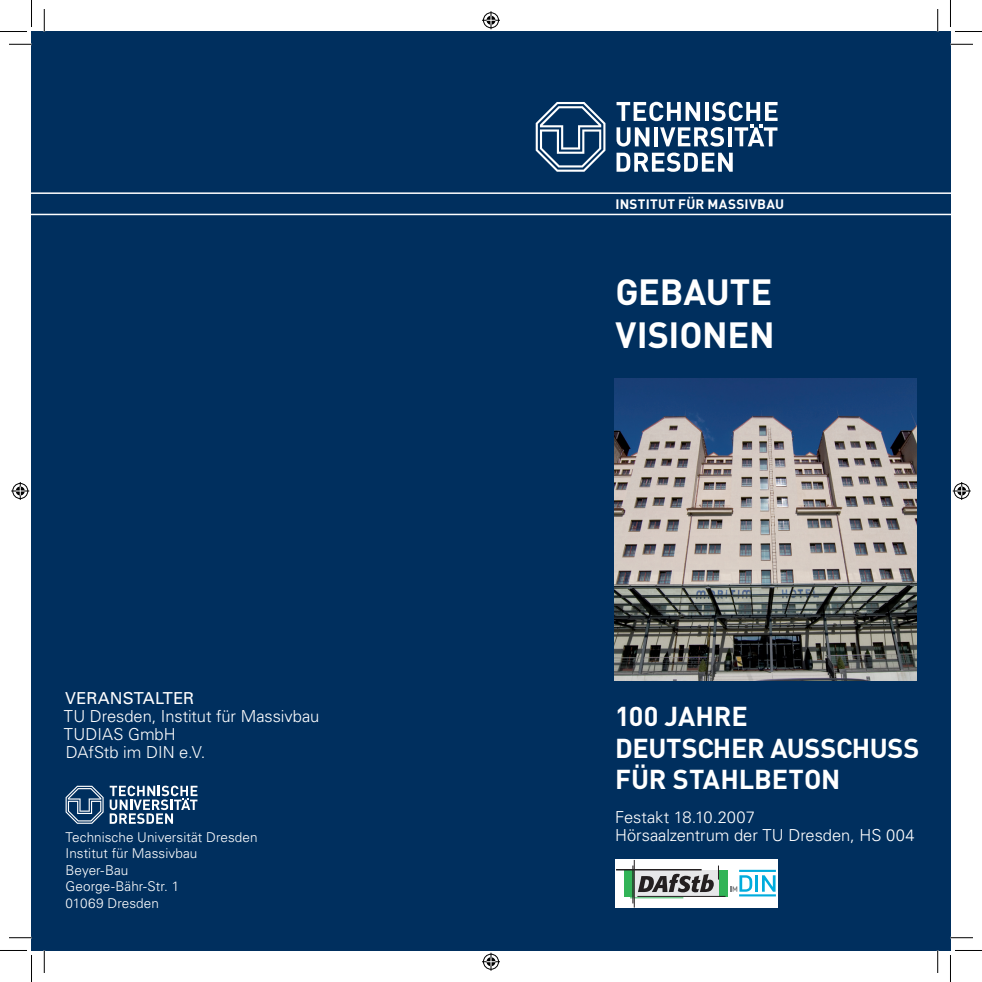
<style>
.page{position:relative;width:982px;height:982px;background:#fff}
.page>*{position:absolute;margin:0;border:0;box-sizing:border-box;transform-origin:0 0}
.t1{font:700 36px/43.2px "DIN";letter-spacing:-.005em;color:#fff}
.t2{font:700 27px/31.5px "DIN";letter-spacing:-.005em;color:#fff}
.t3{font:300 16.5px/18px "Univers";letter-spacing:-.005em;color:#fff}
.t4{font:16.5px "Univers";letter-spacing:.01em;color:#fff}
.t5{font:300 13.5px/16.5px "Univers";letter-spacing:.005em;color:#fff}
.t6{font:700 13.5px "DIN";letter-spacing:.02em;color:#fff}
</style>
<div class="page">
<div style="left:32px;top:32px;width:918px;height:918px;background:#002f5e"></div>
<svg style="left:32px;top:192px;width:918px;height:23px"></svg>
<svg style="left:616px;top:152px;width:116px;height:20px"></svg>
<svg style="left:616px;top:102px;width:161px;height:44px"></svg>
<svg style="left:535px;top:102px;width:70px;height:70px"></svg>
<svg style="left:110px;top:785px;width:87px;height:38px"></svg>
<svg style="left:66px;top:785px;width:38px;height:38px"></svg>
<img style="left:614px;top:378px;width:302px;height:302px">
<div style="left:615px;top:859px;width:162px;height:48px;background:#fff"></div>
<hr style="left:755px;top:875px;width:3px;height:16px;background:#00acdd">
<svg style="left:762px;top:875px;width:13px;height:16px"></svg>
<hr style="left:739px;top:869px;width:36px;height:2px;background:#00acdd">
<hr style="left:739px;top:894px;width:36px;height:2px;background:#00acdd">
<svg style="left:730px;top:875px;width:22px;height:16px"></svg>
<div style="left:624px;top:869px;width:104px;height:27px;background:#32b457"></div>
<div style="left:634px;top:869px;width:84px;height:27px;background:#e6e7e9"></div>
<hr style="left:616px;top:869px;width:85px;height:1px;background:#231f20">
<hr style="left:637px;top:896px;width:88px;height:1px;background:#231f20">
<hr style="left:630px;top:897px;width:53px;height:1px;background:#32b457">
<hr style="left:632px;top:865px;width:1px;height:38px;background:#231f20">
<hr style="left:634px;top:859px;width:1px;height:48px;background:#231f20">
<svg style="left:638px;top:865px;width:81px;height:27px"></svg>
<svg style="left:9px;top:44px;width:23px;height:1px"></svg>
<svg style="left:950px;top:44px;width:22px;height:1px"></svg>
<svg style="left:9px;top:937px;width:23px;height:1px"></svg>
<svg style="left:950px;top:937px;width:22px;height:1px"></svg>
<svg style="left:44px;top:9px;width:1px;height:23px"></svg>
<svg style="left:44px;top:950px;width:1px;height:22px"></svg>
<svg style="left:937px;top:9px;width:1px;height:23px"></svg>
<svg style="left:937px;top:950px;width:1px;height:22px"></svg>
<svg style="left:0;top:0;width:32px;height:32px"></svg>
<svg style="left:0;top:950px;width:32px;height:31px"></svg>
<svg style="left:950px;top:0;width:31px;height:32px"></svg>
<svg style="left:950px;top:950px;width:31px;height:31px"></svg>
<svg style="left:482px;top:11px;width:18px;height:18px"></svg>
<svg style="left:482px;top:952px;width:18px;height:18px"></svg>
<svg style="left:11px;top:482px;width:18px;height:18px"></svg>
<svg style="left:952px;top:482px;width:18px;height:18px"></svg>
<p class="t4" style="left:65px;top:687px;width:131px">VERANSTALTER</p>
<p class="t3" style="left:64px;top:706px;width:257px">TU Dresden, Institut für Massivbau<br>TUDIAS GmbH<br>DAfStb im DIN e.V.</p>
<p class="t5" style="left:66px;top:828px;width:193px">Technische Universität Dresden<br>Institut für Massivbau<br>Beyer-Bau<br>George-Bähr-Str. 1<br>01069 Dresden</p>
<p class="t6" style="left:615px;top:195px;width:170px">INSTITUT FÜR MASSIVBAU</p>
<h1 class="t1" style="left:615px;top:269px;width:161px">GEBAUTE<br>VISIONEN</h1>
<h2 class="t2" style="left:615px;top:699px;width:306px">100 JAHRE<br>DEUTSCHER AUSSCHUSS<br>FÜR STAHLBETON</h2>
<p class="t3" style="left:615px;top:808px;width:301px">Festakt 18.10.2007<br>Hörsaalzentrum der TU Dresden, HS 004</p>
</div>
